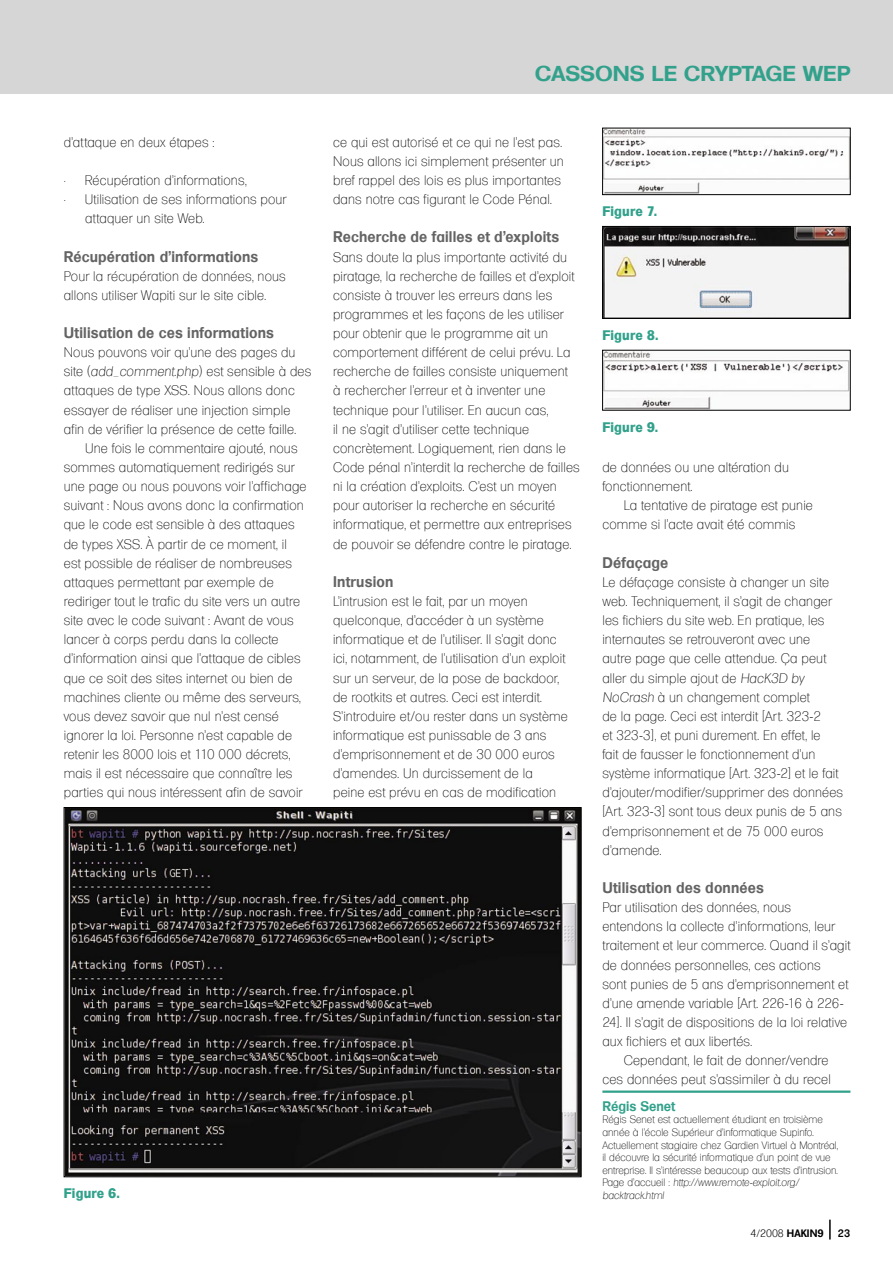
<style>
.page{position:relative;width:893px;height:1263px;background:#fff}
.page>*{position:absolute;margin:0;border:0;box-sizing:border-box;transform-origin:0 0}
.t1{font:700 21px "Formula Serial";color:#32a18b;scale:1.1 1}
.SUBHEAD2{font:700 15px "Formula Serial";letter-spacing:.01em;color:#636363}
.BODY1{font:13.5px/19.2px "Formula Serial Xlight";letter-spacing:.01em;color:#000}
.BODY_TEXT{font:13.5px/19.2px "Formula Serial Xlight";letter-spacing:.01em;color:#000}
.HANGING1{font:13.5px/19.2px "Formula Serial Xlight";letter-spacing:.01em;color:#000}
.PODPIS{font:13.5px "Formula Serial Xbold";letter-spacing:.02em;color:#32a18b}
.HANGING_WS{font:13.5px "Formula Serial Xlight";letter-spacing:.01em;color:#000}
.O_AUTORZE_SUBHEAD{font:700 13.5px "Formula Serial";color:#32a18b}
.O_AUTORZE_BODY1{font:10.5px/12.6px "Formula Serial Xlight";color:#000}
.O_AUTORZE_BODY1-2{font:italic 10.5px/12.6px "Formula Serial Xlight";color:#000}
.t2{font:300 10.5px "Formula Serial";color:#000}
.t3{font:500 10.5px "Formula Serial";color:#000}
.s1{font-style:italic}
.s2{font-style:normal}
.s3{font-weight:700}
</style>
<div class="page">
<div style="left:0;top:0;width:893px;height:94px;background:#d6d6d6"></div>
<svg style="left:829px;top:1220px;width:1px;height:19px"></svg>
<hr style="left:602px;top:1090px;width:248px;height:3px;background:#32a18b">
<img style="left:604px;top:130px;width:244px;height:63px">
<div style="left:602px;top:128px;width:248px;height:67px;border:1px solid #000"></div>
<img style="left:604px;top:228px;width:244px;height:89px">
<div style="left:602px;top:226px;width:248px;height:93px;border:1px solid #000"></div>
<img style="left:604px;top:352px;width:244px;height:56px">
<img style="left:66px;top:809px;width:513px;height:366px">
<p class="BODY_TEXT" style="left:64px;top:131px;width:152px">d’attaque en deux étapes :</p>
<p class="HANGING_WS" style="left:64px;top:170px;width:184px">• Récupération d’informations,</p>
<p class="HANGING1" style="left:85px;top:188px;width:203px;text-indent:-21px">• Utilisation de ses informations pour attaquer un site Web.</p>
<p class="SUBHEAD2" style="left:64px;top:246px;width:196px">Récupération d’informations</p>
<p class="BODY1" style="left:64px;top:265px;width:223px">Pour la récupération de données, nous allons utiliser Wapiti sur le site cible.</p>
<p class="SUBHEAD2" style="left:64px;top:323px;width:212px">Utilisation de ces informations</p>
<p class="BODY1" style="left:64px;top:342px;width:249px">Nous pouvons voir qu’une des pages du site (<span class="s1">add_comment.php</span>) est sensible à des attaques de type XSS. Nous allons donc essayer de réaliser une injection simple afin de vérifier la présence de cette faille.</p>
<p class="BODY_TEXT" style="left:64px;top:437px;width:244px;text-indent:21px">Une fois le commentaire ajouté, nous sommes automatiquement redirigés sur une page ou nous pouvons voir l’affichage suivant : Nous avons donc la confirmation que le code est sensible à des attaques de types XSS. À partir de ce moment, il est possible de réaliser de nombreuses attaques permettant par exemple de rediriger tout le trafic du site vers un autre site avec le code suivant : Avant de vous lancer à corps perdu dans la collecte d’information ainsi que l’attaque de cibles que ce soit des sites internet ou bien de machines cliente ou même des serveurs, vous devez savoir que nul n’est censé ignorer la loi. Personne n’est capable de retenir les 8000 lois et 110 000 décrets, mais il est nécessaire que connaître les parties qui nous intéressent afin de savoir</p>
<p class="PODPIS" style="left:64px;top:1185px;width:57px">Figure 6.</p>
<h1 class="t1" style="left:535px;top:59px;width:288px">CASSONS LE CRYPTAGE WEP</h1>
<p class="BODY_TEXT" style="left:333px;top:131px;width:232px">ce qui est autorisé et ce qui ne l’est pas.<br>Nous allons ici simplement présenter un bref rappel des lois es plus importantes dans notre cas figurant le Code Pénal.</p>
<p class="SUBHEAD2" style="left:333px;top:227px;width:228px">Recherche de failles et d’exploits</p>
<p class="BODY1" style="left:333px;top:246px;width:248px">Sans doute la plus importante activité du piratage, la recherche de failles et d'exploit consiste à trouver les erreurs dans les programmes et les façons de les utiliser pour obtenir que le programme ait un comportement différent de celui prévu. La recherche de failles consiste uniquement<br>à rechercher l'erreur et à inventer une technique pour l'utiliser. En aucun cas,<br>il ne s'agit d'utiliser cette technique concrètement. Logiquement, rien dans le Code pénal n'interdit la recherche de failles ni la création d'exploits. C’est un moyen pour autoriser la recherche en sécurité informatique, et permettre aux entreprises de pouvoir se défendre contre le piratage.</p>
<p class="SUBHEAD2" style="left:333px;top:572px;width:62px">Intrusion</p>
<p class="BODY1" style="left:333px;top:590px;width:236px">L'intrusion est le fait, par un moyen quelconque, d'accéder à un système informatique et de l'utiliser. Il s'agit donc ici, notamment, de l'utilisation d'un exploit sur un serveur, de la pose de backdoor, de rootkits et autres. Ceci est interdit.<br>S'introduire et/ou rester dans un système informatique est punissable de 3 ans d'emprisonnement et de 30 000 euros d'amendes. Un durcissement de la<br>peine est prévu en cas de modification</p>
<p class="PODPIS" style="left:602px;top:203px;width:56px">Figure 7.</p>
<p class="PODPIS" style="left:602px;top:326px;width:57px">Figure 8.</p>
<p class="PODPIS" style="left:602px;top:418px;width:57px">Figure 9.</p>
<p class="BODY1" style="left:602px;top:456px;width:188px">de données ou une altération du fonctionnement.</p>
<p class="BODY_TEXT" style="left:602px;top:495px;width:212px;text-indent:21px">La tentative de piratage est punie comme si l'acte avait été commis</p>
<p class="SUBHEAD2" style="left:602px;top:552px;width:67px">Défaçage</p>
<p class="BODY1" style="left:602px;top:571px;width:242px">Le défaçage consiste à changer un site web. Techniquement, il s'agit de changer les fichiers du site web. En pratique, les internautes se retrouveront avec une<br>autre page que celle attendue. Ça peut aller du simple ajout de <span class="s1">HacK3D by NoCrash</span> à un changement complet<br>de la page. Ceci est interdit [Art. 323-2<br>et 323-3], et puni durement. En effet, le<br>fait de fausser le fonctionnement d'un système informatique [Art. 323-2] et le fait d'ajouter/modifier/supprimer des données [Art. 323-3] sont tous deux punis de 5 ans d'emprisonnement et de 75 000 euros d'amende.</p>
<p class="SUBHEAD2" style="left:602px;top:878px;width:163px">Utilisation des données</p>
<p class="BODY1" style="left:602px;top:896px;width:249px">Par utilisation des données, nous entendons la collecte d'informations, leur traitement et leur commerce. Quand il s'agit de données personnelles, ces actions<br>sont punies de 5 ans d'emprisonnement et d'une amende variable [Art. 226-16 à 226- 24]. Il s'agit de dispositions de la loi relative aux fichiers et aux libertés.</p>
<p class="BODY_TEXT" style="left:602px;top:1049px;width:230px;text-align:right">Cependant, le fait de donner/vendre ces données peut s'assimiler à du recel</p>
<p class="O_AUTORZE_SUBHEAD" style="left:602px;top:1097px;width:74px">Régis Senet</p>
<p class="O_AUTORZE_BODY1" style="left:602px;top:1112px;width:237px">Régis Senet est actuellement étudiant en troisième année à l’école Supérieur d’informatique Supinfo.<br>Actuellement stagiaire chez Gardien Virtuel à Montréal, il découvre la sécurité informatique d’un point de vue entreprise. Il s’intéresse beaucoup aux tests d’intrusion.</p>
<p class="O_AUTORZE_BODY1-2" style="left:602px;top:1175px;width:198px"><span class="s2">Page d'accueil :</span> http://www.remote-exploit.org/ backtrack.html</p>
<p class="t2" style="left:750px;top:1226px;width:75px">4/2008 <span class="s3">HAKIN9</span></p>
<p class="t3" style="left:838px;top:1227px;width:14px">23</p>
</div>
